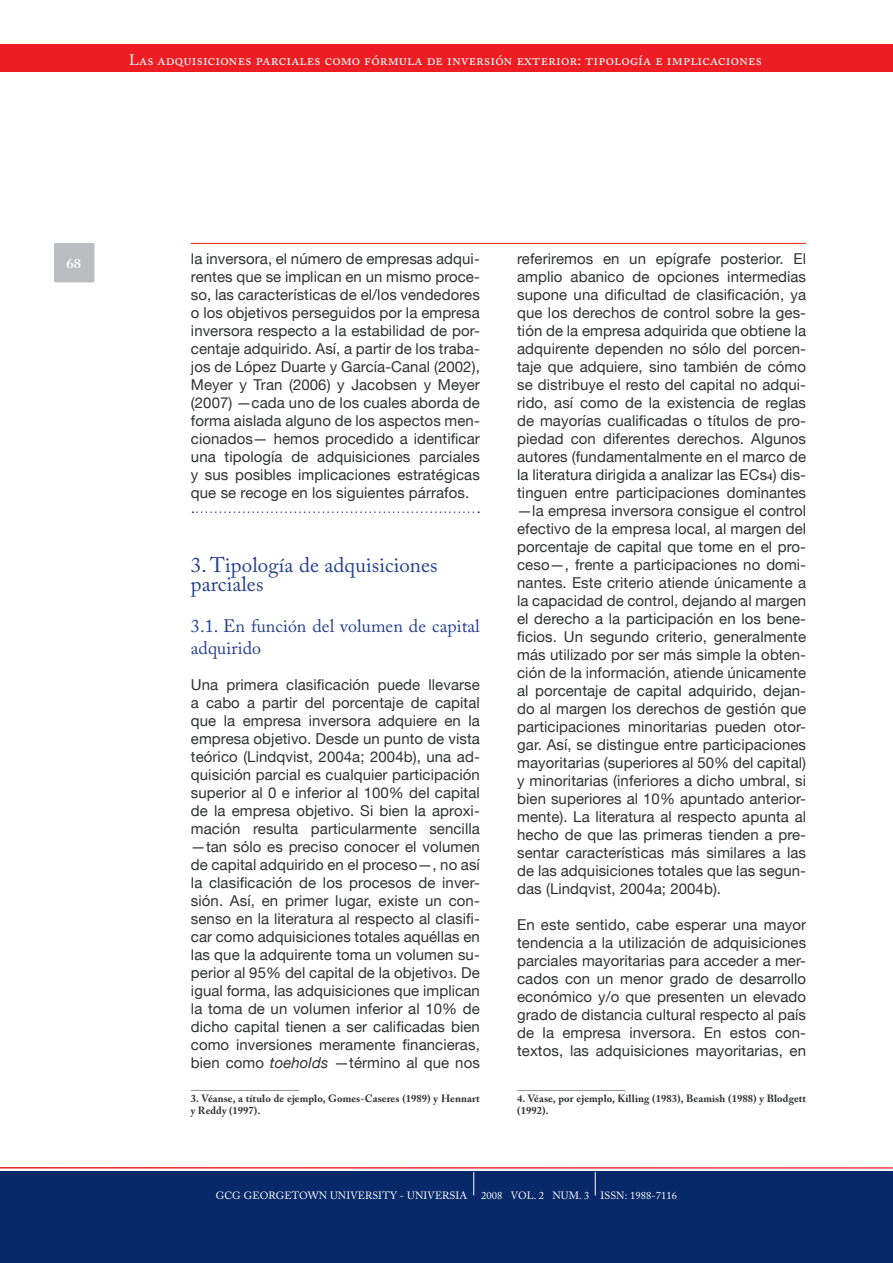
<style>
.page{position:relative;width:893px;height:1263px;background:#fff}
.page>*{position:absolute;margin:0;border:0;box-sizing:border-box;transform-origin:0 0}
.body{font:21px/19.5px "Adobe Caslon Pro";color:#253f8e}
.body-2{font:18px/22.5px "Adobe Caslon Pro";color:#253f8e}
.body-3{font:15px/18px "Helvetica Neue";letter-spacing:.005em;color:#313232;text-align:justify}
.t1{font:15px "Adobe Caslon Pro";letter-spacing:.01em;color:#fff}
.t2{font:300 15px "Caslon";color:#fff}
.body-4{font:700 10.5px/12px "Adobe Caslon Pro";letter-spacing:.01em;color:#313232}
.t3{font:10.5px "Adobe Caslon Pro";letter-spacing:.01em;color:#fff}
.s1{font-family:"Adobe Caslon Pro";font-weight:700;font-size:10.5px}
.s2{font-style:italic}
</style>
<div class="page">
<div style="left:0;top:1172px;width:893px;height:91px;background:#082969"></div>
<hr style="left:0;top:1167px;width:893px;height:1px;background:#ee1d23">
<hr style="left:191px;top:243px;width:615px;height:1px;background:#ee1d23">
<div style="left:0;top:44px;width:893px;height:27px;background:#ee1d23"></div>
<div style="left:54px;top:243px;width:40px;height:39px;background:#bcbdc0;border-radius:2px"></div>
<hr style="left:191px;top:1090px;width:108px;height:1px;background:#939598">
<hr style="left:517px;top:1090px;width:108px;height:1px;background:#939598">
<svg style="left:473px;top:1172px;width:1px;height:23px"></svg>
<svg style="left:595px;top:1172px;width:1px;height:23px"></svg>
<svg style="left:192px;top:511px;width:287px;height:2px"></svg>
<p class="t1" style="left:129px;top:51px;width:634px">Las adquisiciones parciales como fórmula de inversión exterior: tipología e implicaciones</p>
<p class="t2" style="left:67px;top:258px;width:16px">68</p>
<p class="body-3" style="left:191px;top:250px;width:290px">la inversora, el número de empresas adqui&shy;rentes que se implican en un mismo proce&shy;so, las características de el/los vendedores o los objetivos perseguidos por la empresa inversora respecto a la estabilidad de por&shy;centaje adquirido. Así, a partir de los traba&shy;jos de López Duarte y García-Canal (2002), Meyer y Tran (2006) y Jacobsen y Meyer (2007) —cada uno de los cuales aborda de forma aislada alguno de los aspectos men&shy;cionados— hemos procedido a identificar una tipología de adquisiciones parciales y sus posibles implicaciones estratégicas que se recoge en los siguientes párrafos.</p>
<p class="body" style="left:191px;top:555px;width:248px">3. Tipología de adquisiciones parciales</p>
<p class="body-2" style="left:191px;top:614px;width:290px">3.1. En función del volumen de capital adquirido</p>
<p class="body-3" style="left:191px;top:676px;width:290px">Una primera clasificación puede llevarse a cabo a partir del porcentaje de capital que la empresa inversora adquiere en la empresa objetivo. Desde un punto de vista teórico (Lindqvist, 2004a; 2004b), una ad&shy;quisición parcial es cualquier participación superior al 0 e inferior al 100% del capital de la empresa objetivo. Si bien la aproxi&shy;mación resulta particularmente sencilla —tan sólo es preciso conocer el volumen de capital adquirido en el proceso—, no así la clasificación de los procesos de inver&shy;sión. Así, en primer lugar, existe un con&shy;senso en la literatura al respecto al clasifi&shy;car como adquisiciones totales aquéllas en las que la adquirente toma un volumen su&shy;perior al 95% del capital de la objetivo<span class="s1">3</span>. De igual forma, las adquisiciones que implican la toma de un volumen inferior al 10% de dicho capital tienen a ser calificadas bien como inversiones meramente financieras, bien como <span class="s2">toeholds</span> —término al que nos</p>
<p class="body-4" style="left:191px;top:1093px;width:290px">3. Véanse, a título de ejemplo, Gomes-Caseres (1989) y Hennart y Reddy (1997).</p>
<p class="body-3" style="left:517px;top:250px;width:290px">referiremos en un epígrafe posterior. El amplio abanico de opciones intermedias supone una dificultad de clasificación, ya que los derechos de control sobre la ges&shy;tión de la empresa adquirida que obtiene la adquirente dependen no sólo del porcen&shy;taje que adquiere, sino también de cómo se distribuye el resto del capital no adqui&shy;rido, así como de la existencia de reglas de mayorías cualificadas o títulos de pro&shy;piedad con diferentes derechos. Algunos autores (fundamentalmente en el marco de la literatura dirigida a analizar las ECs<span class="s1">4</span>) dis&shy;tinguen entre participaciones dominantes —la empresa inversora consigue el control efectivo de la empresa local, al margen del porcentaje de capital que tome en el pro&shy;ceso—, frente a participaciones no domi&shy;nantes. Este criterio atiende únicamente a la capacidad de control, dejando al margen el derecho a la participación en los bene&shy;ficios. Un segundo criterio, generalmente más utilizado por ser más simple la obten&shy;ción de la información, atiende únicamente al porcentaje de capital adquirido, dejan&shy;do al margen los derechos de gestión que participaciones minoritarias pueden otor&shy;gar. Así, se distingue entre participaciones mayoritarias (superiores al 50% del capital) y minoritarias (inferiores a dicho umbral, si bien superiores al 10% apuntado anterior&shy;mente). La literatura al respecto apunta al hecho de que las primeras tienden a pre&shy;sentar características más similares a las de las adquisiciones totales que las segun&shy;das (Lindqvist, 2004a; 2004b).</p>
<p class="body-3" style="left:517px;top:916px;width:290px">En este sentido, cabe esperar una mayor tendencia a la utilización de adquisiciones parciales mayoritarias para acceder a mer&shy;cados con un menor grado de desarrollo económico y/o que presenten un elevado grado de distancia cultural respecto al país de la empresa inversora. En estos con&shy;textos, las adquisiciones mayoritarias, en</p>
<p class="body-4" style="left:517px;top:1093px;width:290px">4. Véase, por ejemplo, Killing (1983), Beamish (1988) y Blodgett (1992).</p>
<p class="t3" style="left:216px;top:1189px;width:253px">GCG GEORGETOWN UNIVERSITY - UNIVERSIA</p>
<p class="t3" style="left:481px;top:1189px;width:197px">2008 VOL. 2 NUM. 3 ISSN: 1988-7116</p>
</div>
